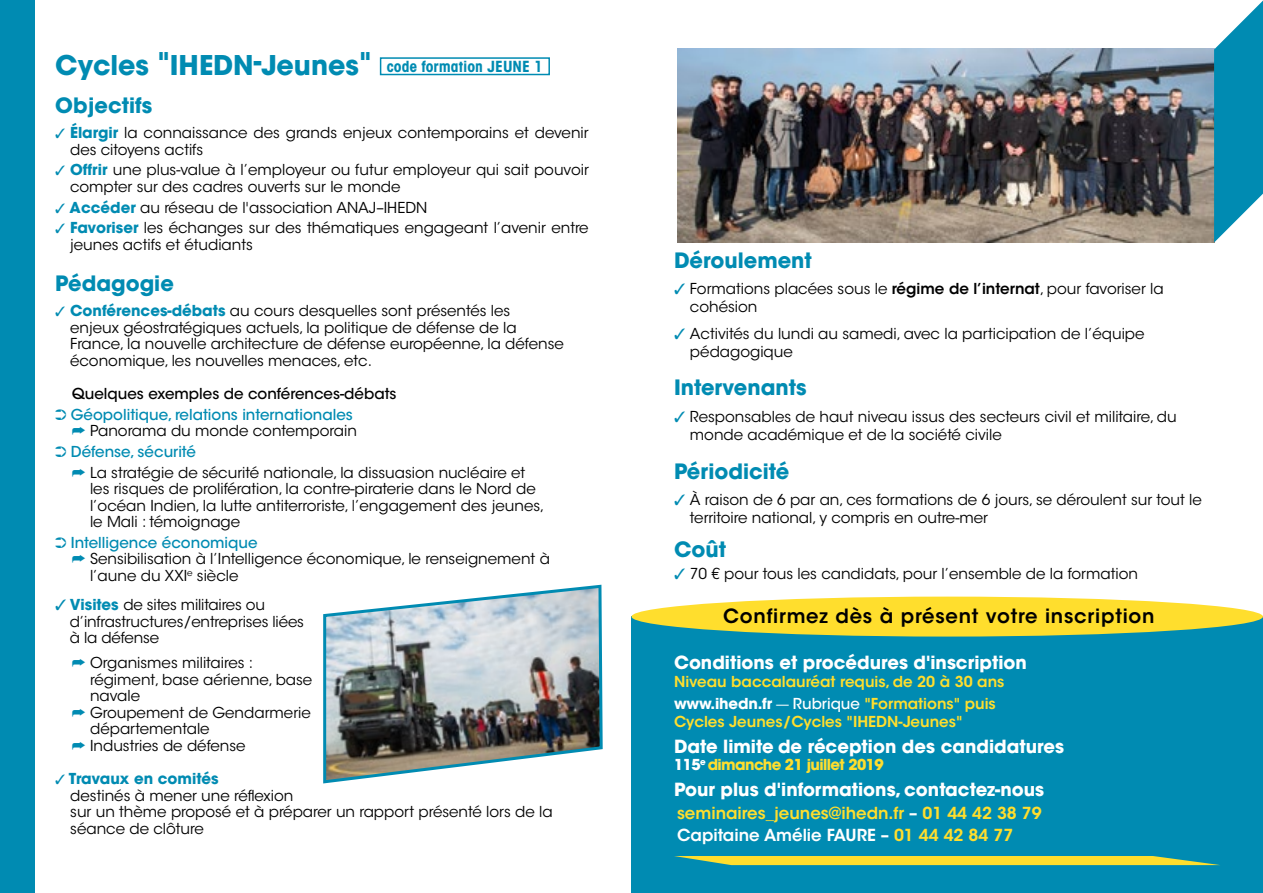
<style>
.page{position:relative;width:1263px;height:893px;background:#fff}
.page>*{position:absolute;margin:0;border:0;box-sizing:border-box;transform-origin:0 0}
.t1{font:700 27px "ITC Avant Garde Std";color:#008bb2}
.t2{font:700 21px "ITC Avant Garde Std";color:#008bb2}
.t3{font:600 19.5px "ITC Avant Garde Std";letter-spacing:.04em;color:#000}
.t4{font:700 18px "ITC Avant Garde Std";color:#fff}
.t5{font:600 16.5px "ITC Avant Garde Std";color:#ffde2d}
.t6{font:600 16.5px "ITC Avant Garde Std";color:#fff}
.t7{font:700 condensed 15.15px "ITC Avant Garde Std";color:#008bb2}
.t8{font:15px/16.5px "ITC Avant Garde Std";color:#000}
.t9{font:600 15px "ITC Avant Garde Std";color:#ffde2d}
.t10{font:500 15px "ITC Avant Garde Std";color:#008bb2}
.t11{font:500 15px "ITC Avant Garde Std";color:#000}
.t12{font:700 15px "ITC Avant Garde Std";letter-spacing:-.04em;color:#ffde2d}
.t13{font:700 15px "ITC Avant Garde Std";color:#008bb2}
.s1{color:#008bb2}
.s2{font-weight:700;color:#008bb2}
.s3{font-stretch:condensed}
.s4{font-weight:600}
.s5{font-weight:700;color:#fff}
.s6{font-weight:400;font-size:13.5px;color:#fff}
.s7{font-weight:500;color:#fff}
.s8{color:#fff}
.s9{color:#ffde2d}
</style>
<div class="page">
<div style="left:380px;top:57px;width:170px;height:18px;border:2px solid #008bb2"></div>
<img style="left:323px;top:584px;width:280px;height:200px">
<div style="left:631px;top:617px;width:632px;height:276px;background:#008bb2"></div>
<div style="left:631px;top:597px;width:632px;height:40px;background:#ffde2d;border-radius:50%"></div>
<div style="left:0;top:0;width:34px;height:893px;background:#008bb2"></div>
<svg style="left:674px;top:856px;width:545px;height:9px;background:#e2d43b"></svg>
<img style="left:677px;top:49px;width:537px;height:193px">
<svg style="left:1214px;top:0;width:49px;height:243px"></svg>
<p class="t1" style="left:55px;top:48px;width:318px">Cycles "IHEDN-Jeunes"</p>
<p class="t7" style="left:387px;top:57px;width:157px">code formation JEUNE 1</p>
<p class="t2" style="left:55px;top:92px;width:98px">Objectifs</p>
<p class="t8" style="left:70px;top:125px;width:520px;text-indent:-15px"><span class="s1">✓</span> <span class="s2">Élargir</span> la connaissance des grands enjeux contemporains et devenir des citoyens actifs</p>
<p class="t8" style="left:70px;top:162px;width:520px;text-indent:-15px"><span class="s1">✓</span> <span class="s2">Offrir</span> une plus-value à l’employeur ou futur employeur qui sait pouvoir compter sur des cadres ouverts sur le monde</p>
<p class="t8" style="left:55px;top:199px;width:374px"><span class="s1">✓</span> <span class="s2">Accéder</span> au réseau de l'association ANAJ–IHEDN</p>
<p class="t8" style="left:70px;top:220px;width:520px;text-indent:-15px"><span class="s1">✓</span> <span class="s2">Favoriser</span> les échanges sur des thématiques engageant l’avenir entre jeunes actifs et étudiants</p>
<p class="t2" style="left:55px;top:270px;width:120px">Pédagogie</p>
<p class="t8" style="left:70px;top:303px;width:495px;text-indent:-15px"><span class="s1">✓</span> <span class="s2">Conférences-débats</span> au cours desquelles sont présentés les<br>enjeux géostratégiques actuels, la politique de défense de la France, la nouvelle architecture de défense européenne, la défense économique, les nouvelles menaces, etc.</p>
<p class="t11" style="left:72px;top:384px;width:326px">Quelques exemples de conférences-débats</p>
<p class="t10" style="left:55px;top:405px;width:299px">➲ Géopolitique, relations internationales</p>
<p class="t8" style="left:72px;top:423px;width:287px"><span class="s1">➦</span> Panorama du monde contemporain</p>
<p class="t10" style="left:55px;top:442px;width:142px">➲ Défense, sécurité</p>
<p class="t8" style="left:90px;top:464px;width:456px;text-indent:-18px"><span class="s1">➦</span> La stratégie de sécurité nationale, la dissuasion nucléaire et les risques de prolifération, la contre-piraterie dans le Nord de l’océan Indien, la lutte antiterroriste, <span class="s3">l</span>’engagement des jeunes, le Mali : témoignage</p>
<p class="t10" style="left:55px;top:533px;width:204px">➲ Intelligence économique</p>
<p class="t8" style="left:90px;top:551px;width:461px;text-indent:-18px"><span class="s1">➦</span> Sensibilisation à l’Intelligence économique, le renseignement à l’aune du XXI<sup>e</sup> siècle</p>
<p class="t8" style="left:70px;top:597px;width:236px;text-indent:-14px"><span class="s1">✓</span> <span class="s2">Visites</span> de sites militaires ou d’infrastructures/entreprises liées à la défense</p>
<p class="t8" style="left:90px;top:655px;width:224px;text-indent:-18px"><span class="s1">➦</span> Organismes militaires : régiment, base aérienne, base navale</p>
<p class="t8" style="left:90px;top:704px;width:222px;text-indent:-18px"><span class="s1">➦</span> Groupement de Gendarmerie départementale</p>
<p class="t8" style="left:72px;top:737px;width:175px"><span class="s1">➦</span> Industries de défense</p>
<p class="t13" style="left:55px;top:769px;width:165px">✓ Travaux en comités</p>
<p class="t8" style="left:70px;top:787px;width:484px">destinés à mener une réflexion<br>sur un thème proposé et à préparer un rapport présenté lors de la séance de clôture</p>
<p class="t2" style="left:674px;top:246px;width:139px">Déroulement</p>
<p class="t8" style="left:690px;top:280px;width:475px;line-height:18px;text-indent:-16px"><span class="s1">✓</span> Formations placées sous le <span class="s4">régime de l’internat</span>, pour favoriser la cohésion</p>
<p class="t8" style="left:690px;top:325px;width:456px;line-height:18px;text-indent:-16px"><span class="s1">✓</span> Activités du lundi au samedi, avec la participation de l’équipe pédagogique</p>
<p class="t2" style="left:674px;top:374px;width:134px">Intervenants</p>
<p class="t8" style="left:690px;top:408px;width:488px;line-height:18px;text-indent:-16px"><span class="s1">✓</span> Responsables de haut niveau issus des secteurs civil et militaire, du monde académique et de la société civile</p>
<p class="t2" style="left:674px;top:457px;width:117px">Périodicité</p>
<p class="t8" style="left:690px;top:491px;width:513px;line-height:18px;text-indent:-16px"><span class="s1">✓</span> À raison de 6 par an, ces formations de 6 jours, se déroulent sur tout le territoire national, y compris en outre-mer</p>
<p class="t2" style="left:674px;top:535px;width:54px">Coût</p>
<p class="t8" style="left:674px;top:565px;width:465px"><span class="s1">✓</span> 70 € pour tous les candidats, pour l’ensemble de la formation</p>
<p class="t3" style="left:723px;top:604px;width:433px">Confirmez dès à présent votre inscription</p>
<p class="t4" style="left:674px;top:650px;width:354px">Conditions et procédures d'inscription</p>
<p class="t9" style="left:674px;top:672px;width:332px">Niveau baccalauréat requis, de 20 à 30 ans</p>
<p class="t9" style="left:674px;top:694px;width:323px"><span class="s5">www.ihedn.fr</span> <span class="s6">—</span> <span class="s7">Rubrique</span> "Formations" puis</p>
<p class="t9" style="left:674px;top:712px;width:290px">Cycles Jeunes/Cycles "IHEDN-Jeunes"</p>
<p class="t4" style="left:674px;top:735px;width:391px">Date limite de réception des candidatures</p>
<p class="t12" style="left:674px;top:755px;width:211px"><span class="s8">115</span><sup>e</sup> dimanche 21 juillet 2019</p>
<p class="t4" style="left:674px;top:778px;width:372px">Pour plus d'informations, contactez-nous</p>
<p class="t5" style="left:677px;top:802px;width:366px">seminaires_jeunes@ihedn.fr <span class="s8">–</span> 01 44 42 38 79</p>
<p class="t6" style="left:677px;top:824px;width:338px">Capitaine Amélie FAURE – <span class="s9">01 44 42 84 77</span></p>
</div>
